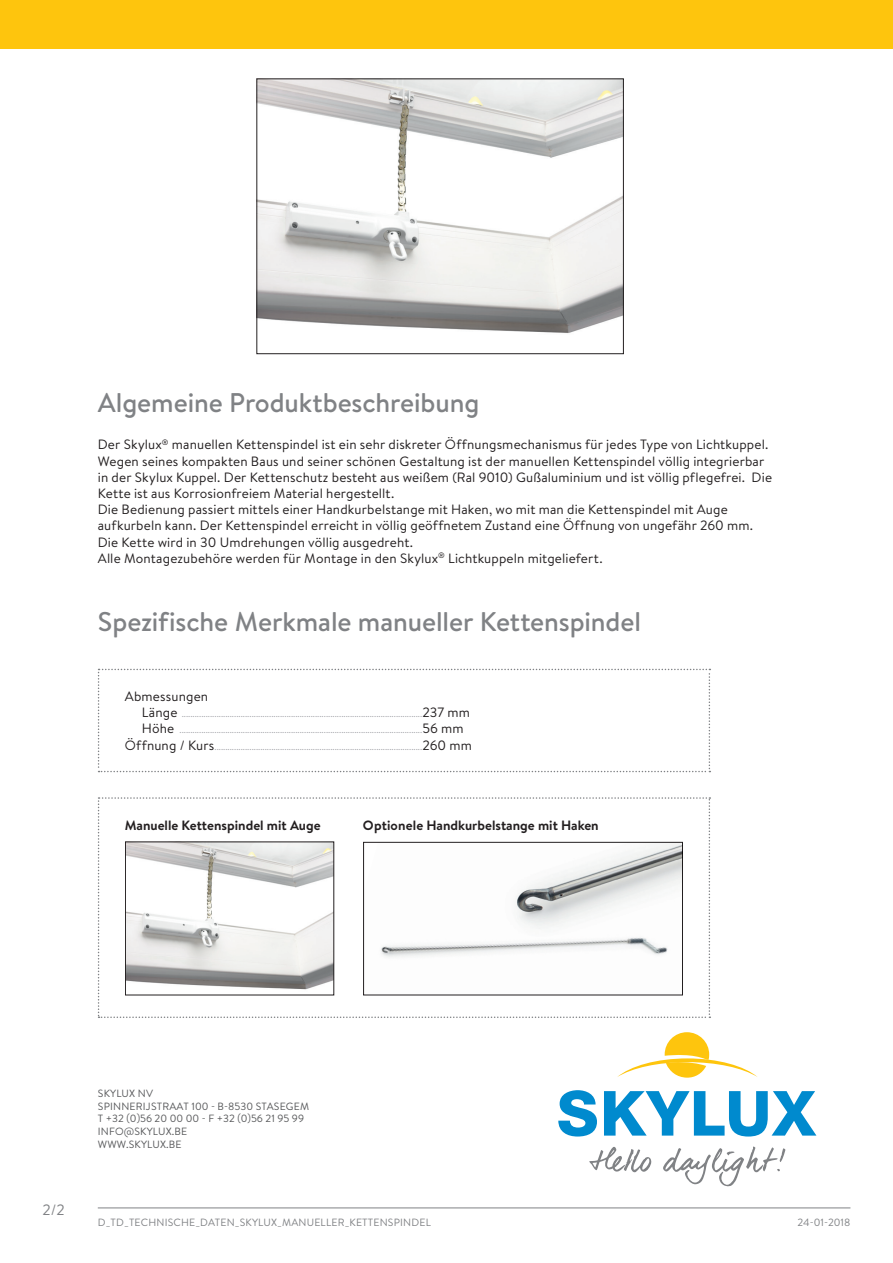
<style>
.page{position:relative;width:893px;height:1263px;background:#fff}
.page>*{position:absolute;margin:0;border:0;box-sizing:border-box;transform-origin:0 0}
.Titel_2{font:500 27px "Brandon Text";letter-spacing:-.005em;color:#808285}
.t1{font:15px "Brandon Text";color:#808285}
.tekst{font:13.5px/16.2px "Brandon Text";letter-spacing:.01em;color:#231f20}
.tekst_tabel_zonder_g{font:700 13.5px "Brandon Text";color:#231f20}
.tekst_tabel{font:13.5px "Brandon Text";letter-spacing:.015em;color:#231f20}
.t2{font:10.5px "Brandon Text";letter-spacing:.02em;color:#57585a}
.t3{font:10.5px "Brandon Text";letter-spacing:.02em;color:#808285}
.t4{font:10.5px "Brandon Text";color:#57585a}
.tekst_tabel_insprong{font:9px "Brandon Text";color:#a8a9ad}
.tekst_tabel-2{font:9px "Brandon Text";color:#a8a9ad}
.s1{font-size:13.5px;color:#231f20}
</style>
<div class="page">
<hr style="left:98px;top:1207px;width:752px;height:1px;background:#808285">
<div style="left:0;top:0;width:893px;height:49px;background:#fec50d"></div>
<div style="left:511px;top:1008px;width:353px;height:201px;background:#fff"></div>
<svg style="left:558px;top:1090px;width:39px;height:46px"></svg>
<svg style="left:604px;top:1091px;width:212px;height:45px"></svg>
<svg style="left:617px;top:1032px;width:140px;height:46px"></svg>
<svg style="left:589px;top:1147px;width:62px;height:25px"></svg>
<svg style="left:663px;top:1146px;width:122px;height:41px"></svg>
<svg style="left:98px;top:797px;width:612px;height:221px"></svg>
<svg style="left:98px;top:669px;width:612px;height:103px"></svg>
<img style="left:127px;top:844px;width:205px;height:149px">
<img style="left:259px;top:81px;width:363px;height:252px">
<div style="left:257px;top:79px;width:367px;height:275px;border:1px solid #231f20"></div>
<img style="left:365px;top:844px;width:316px;height:149px">
<div style="left:363px;top:842px;width:320px;height:153px;border:1px solid #231f20"></div>
<p class="Titel_2" style="left:98px;top:384px;width:383px">Algemeine Produktbeschreibung</p>
<p class="tekst" style="left:98px;top:436px;width:676px">Der Skylux<sup>®</sup> manuellen Kettenspindel ist ein sehr diskreter Öffnungsmechanismus für jedes Type von Lichtkuppel.<br>Wegen seines kompakten Baus und seiner schönen Gestaltung ist der manuellen Kettenspindel völlig integrierbar in der Skylux Kuppel. Der Kettenschutz besteht aus weißem (Ral 9010) Gußaluminium und ist völlig pflegefrei. Die Kette ist aus Korrosionfreiem Material hergestellt.</p>
<p class="tekst" style="left:98px;top:501px;width:657px">Die Bedienung passiert mittels einer Handkurbelstange mit Haken, wo mit man die Kettenspindel mit Auge aufkurbeln kann. Der Kettenspindel erreicht in völlig geöffnetem Zustand eine Öffnung von ungefähr 260 mm.</p>
<p class="tekst" style="left:98px;top:533px;width:317px">Die Kette wird in 30 Umdrehungen völlig ausgedreht.</p>
<p class="tekst" style="left:98px;top:549px;width:506px">Alle Montagezubehöre werden für Montage in den Skylux<sup>®</sup> Lichtkuppeln mitgeliefert.</p>
<p class="Titel_2" style="left:98px;top:603px;width:545px">Spezifische Merkmale manueller Kettenspindel</p>
<p class="tekst_tabel" style="left:125px;top:687px;width:85px">Abmessungen</p>
<p class="tekst_tabel_insprong" style="left:142px;top:708px;width:330px"><span class="s1">Länge</span> ..............................................................................................................<span class="s1">237 mm</span></p>
<p class="tekst_tabel_insprong" style="left:142px;top:724px;width:323px"><span class="s1">Höhe</span> ...............................................................................................................<span class="s1">56 mm</span></p>
<p class="tekst_tabel-2" style="left:125px;top:740px;width:349px"><span class="s1">Öffnung / Kurs</span>...............................................................................................<span class="s1">260 mm</span></p>
<p class="tekst_tabel_zonder_g" style="left:125px;top:815px;width:197px">Manuelle Kettenspindel mit Auge</p>
<p class="tekst_tabel_zonder_g" style="left:363px;top:815px;width:237px">Optionele Handkurbelstange mit Haken</p>
<p class="t1" style="left:43px;top:1199px;width:24px">2/2</p>
<p class="t2" style="left:98px;top:1086px;width:57px">SKYLUX NV</p>
<p class="t2" style="left:98px;top:1099px;width:213px">SPINNERIJSTRAAT 100 - B-8530 STASEGEM</p>
<p class="t4" style="left:98px;top:1111px;width:208px">T +32 (0)56 20 00 00 - F +32 (0)56 21 95 99</p>
<p class="t2" style="left:98px;top:1124px;width:91px">INFO@SKYLUX.BE</p>
<p class="t2" style="left:98px;top:1137px;width:85px">WWW.SKYLUX.BE</p>
<p class="t3" style="left:98px;top:1215px;width:334px">D_TD_TECHNISCHE_DATEN_SKYLUX_MANUELLER_KETTENSPINDEL</p>
<p class="t3" style="left:798px;top:1215px;width:54px">24-01-2018</p>
</div>
